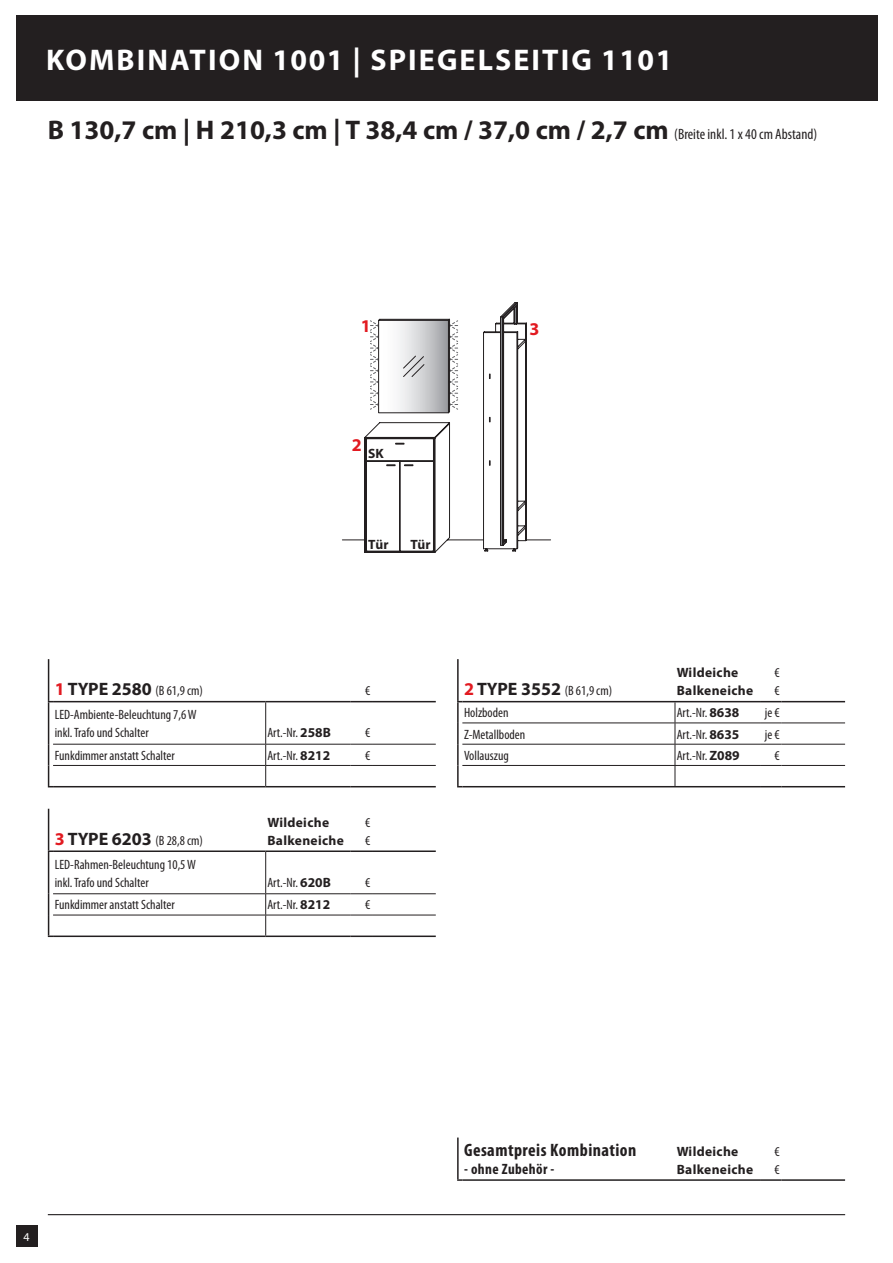
<style>
.page{position:relative;width:893px;height:1263px;background:#fff}
.page>*{position:absolute;margin:0;border:0;box-sizing:border-box;transform-origin:0 0}
.t1{font:700 30px "Myriad Pro";letter-spacing:.07em;color:#fff}
.t2{font:700 27px "Myriad Pro";color:#231f20}
.t3{font:700 condensed 18px "Myriad Pro";letter-spacing:.025em;color:#231f20}
.t4{font:700 18px "Myriad Pro";color:#e21a21}
.t5{font:700 condensed 15px "Myriad Pro";letter-spacing:.025em;color:#231f20}
.t6{font:condensed 13.5px/18px "Myriad Pro";color:#231f20}
.t7{font:700 13.5px/18px "Myriad Pro";letter-spacing:.025em;color:#231f20}
.t8{font:12px "Myriad Pro";color:#fff}
.s1{font-weight:400;font-stretch:condensed;font-size:15px}
.s2{font-weight:700;font-stretch:normal;font-size:18px;color:#e21a21}
.s3{font-weight:700;font-stretch:normal;font-size:18px}
.s4{font-weight:700;font-stretch:normal}
</style>
<div class="page">
<hr style="left:48px;top:1214px;width:797px;height:1px;background:#231f20">
<div style="left:16px;top:1226px;width:21px;height:21px;background:#231f20"></div>
<svg style="left:342px;top:302px;width:209px;height:251px"></svg>
<div style="left:16px;top:16px;width:861px;height:85px;background:#231f20"></div>
<hr style="left:48px;top:659px;width:1px;height:42px;background:#231f20">
<hr style="left:48px;top:702px;width:1px;height:42px;background:#231f20">
<hr style="left:266px;top:744px;width:85px;height:1px;background:#231f20">
<svg style="left:351px;top:744px;width:21px;height:1px"></svg>
<hr style="left:266px;top:765px;width:85px;height:1px;background:#231f20">
<svg style="left:351px;top:765px;width:21px;height:1px"></svg>
<hr style="left:53px;top:701px;width:213px;height:1px;background:#231f20">
<svg style="left:265px;top:745px;width:1px;height:41px"></svg>
<hr style="left:372px;top:744px;width:64px;height:1px;background:#231f20">
<hr style="left:372px;top:765px;width:64px;height:1px;background:#231f20">
<hr style="left:265px;top:702px;width:1px;height:42px;background:#231f20">
<hr style="left:266px;top:701px;width:85px;height:1px;background:#231f20">
<svg style="left:351px;top:701px;width:21px;height:1px"></svg>
<hr style="left:53px;top:744px;width:213px;height:1px;background:#231f20">
<hr style="left:53px;top:765px;width:213px;height:1px;background:#231f20">
<hr style="left:372px;top:701px;width:64px;height:1px;background:#231f20">
<svg style="left:48px;top:744px;width:5px;height:43px"></svg>
<hr style="left:53px;top:786px;width:213px;height:1px;background:#231f20">
<hr style="left:266px;top:786px;width:85px;height:1px;background:#231f20">
<svg style="left:351px;top:786px;width:21px;height:1px"></svg>
<hr style="left:372px;top:786px;width:64px;height:1px;background:#231f20">
<hr style="left:48px;top:809px;width:1px;height:41px;background:#231f20">
<hr style="left:48px;top:852px;width:1px;height:42px;background:#231f20">
<hr style="left:266px;top:893px;width:85px;height:1px;background:#231f20">
<svg style="left:351px;top:893px;width:21px;height:1px"></svg>
<hr style="left:266px;top:915px;width:85px;height:1px;background:#231f20">
<svg style="left:351px;top:915px;width:21px;height:1px"></svg>
<hr style="left:53px;top:850px;width:213px;height:2px;background:#231f20">
<svg style="left:265px;top:894px;width:1px;height:41px"></svg>
<hr style="left:372px;top:893px;width:64px;height:1px;background:#231f20">
<hr style="left:372px;top:915px;width:64px;height:1px;background:#231f20">
<hr style="left:265px;top:852px;width:1px;height:41px;background:#231f20">
<hr style="left:266px;top:850px;width:85px;height:2px;background:#231f20">
<hr style="left:351px;top:850px;width:21px;height:2px;background:#231f20">
<hr style="left:53px;top:893px;width:213px;height:1px;background:#231f20">
<hr style="left:53px;top:915px;width:213px;height:1px;background:#231f20">
<hr style="left:372px;top:850px;width:64px;height:2px;background:#231f20">
<svg style="left:48px;top:894px;width:5px;height:43px"></svg>
<hr style="left:53px;top:935px;width:213px;height:2px;background:#231f20">
<hr style="left:266px;top:935px;width:85px;height:2px;background:#231f20">
<hr style="left:351px;top:935px;width:21px;height:2px;background:#231f20">
<hr style="left:372px;top:935px;width:64px;height:2px;background:#231f20">
<hr style="left:457px;top:659px;width:2px;height:42px;background:#231f20">
<hr style="left:457px;top:765px;width:2px;height:21px;background:#231f20">
<svg style="left:760px;top:723px;width:21px;height:1px"></svg>
<svg style="left:760px;top:744px;width:21px;height:1px"></svg>
<hr style="left:781px;top:744px;width:64px;height:1px;background:#231f20">
<svg style="left:760px;top:765px;width:21px;height:1px"></svg>
<hr style="left:781px;top:765px;width:64px;height:1px;background:#231f20">
<hr style="left:462px;top:701px;width:213px;height:1px;background:#231f20">
<hr style="left:781px;top:723px;width:64px;height:1px;background:#231f20">
<hr style="left:462px;top:765px;width:213px;height:1px;background:#231f20">
<hr style="left:675px;top:765px;width:85px;height:1px;background:#231f20">
<hr style="left:675px;top:701px;width:85px;height:1px;background:#231f20">
<svg style="left:760px;top:701px;width:21px;height:1px"></svg>
<hr style="left:462px;top:723px;width:213px;height:1px;background:#231f20">
<hr style="left:675px;top:723px;width:85px;height:1px;background:#231f20">
<hr style="left:462px;top:744px;width:213px;height:1px;background:#231f20">
<hr style="left:675px;top:744px;width:85px;height:1px;background:#231f20">
<svg style="left:675px;top:702px;width:1px;height:84px"></svg>
<hr style="left:781px;top:701px;width:64px;height:1px;background:#231f20">
<hr style="left:462px;top:786px;width:213px;height:1px;background:#231f20">
<hr style="left:675px;top:786px;width:85px;height:1px;background:#231f20">
<svg style="left:760px;top:786px;width:21px;height:1px"></svg>
<hr style="left:781px;top:786px;width:64px;height:1px;background:#231f20">
<hr style="left:457px;top:702px;width:2px;height:21px;background:#231f20">
<hr style="left:457px;top:723px;width:2px;height:21px;background:#231f20">
<hr style="left:457px;top:744px;width:2px;height:21px;background:#231f20">
<hr style="left:457px;top:1137px;width:2px;height:42px;background:#231f20">
<hr style="left:462px;top:1179px;width:213px;height:2px;background:#231f20">
<hr style="left:675px;top:1179px;width:85px;height:2px;background:#231f20">
<hr style="left:760px;top:1179px;width:21px;height:2px;background:#231f20">
<hr style="left:781px;top:1179px;width:64px;height:2px;background:#231f20">
<h1 class="t1" style="left:46px;top:40px;width:628px">KOMBINATION 1001 | SPIEGELSEITIG 1101</h1>
<h2 class="t2" style="left:48px;top:113px;width:771px">B 130,7 cm | H 210,3 cm | T 38,4 cm / 37,0 cm / 2,7 cm <span class="s1">(Breite inkl. 1 x 40 cm Abstand)</span></h2>
<h3 class="t4" style="left:361px;top:315px;width:11px">1</h3>
<h3 class="t4" style="left:352px;top:433px;width:11px">2</h3>
<p class="t7" style="left:368px;top:444px;width:17px">SK</p>
<p class="t7" style="left:368px;top:535px;width:22px">Tür</p>
<p class="t7" style="left:410px;top:535px;width:22px">Tür</p>
<h3 class="t4" style="left:530px;top:317px;width:11px">3</h3>
<p class="t6" style="left:55px;top:682px;width:150px"><span class="s2">1</span> <span class="s3">TYPE 2580</span> (B 61,9 cm)</p>
<p class="t6" style="left:365px;top:682px;width:7px">€</p>
<p class="t6" style="left:55px;top:705px;width:143px">LED-Ambiente-Beleuchtung 7,6 W inkl. Trafo und Schalter</p>
<p class="t6" style="left:267px;top:723px;width:65px">Art.-Nr. <span class="s4">258B</span></p>
<p class="t6" style="left:365px;top:723px;width:7px">€</p>
<p class="t6" style="left:55px;top:746px;width:121px">Funkdimmer anstatt Schalter</p>
<p class="t6" style="left:267px;top:746px;width:64px">Art.-Nr. <span class="s4">8212</span></p>
<p class="t6" style="left:365px;top:746px;width:7px">€</p>
<p class="t6" style="left:55px;top:831px;width:150px"><span class="s2">3</span> <span class="s3">TYPE 6203</span> (B 28,8 cm)</p>
<p class="t6" style="left:55px;top:855px;width:143px">LED-Rahmen-Beleuchtung 10,5 W inkl. Trafo und Schalter</p>
<p class="t7" style="left:267px;top:813px;width:78px">Wildeiche<br>Balkeneiche</p>
<p class="t6" style="left:365px;top:813px;width:7px">€ €</p>
<p class="t6" style="left:267px;top:873px;width:65px">Art.-Nr. <span class="s4">620B</span></p>
<p class="t6" style="left:365px;top:873px;width:7px">€</p>
<p class="t6" style="left:55px;top:896px;width:121px">Funkdimmer anstatt Schalter</p>
<p class="t6" style="left:267px;top:896px;width:64px">Art.-Nr. <span class="s4">8212</span></p>
<p class="t6" style="left:365px;top:896px;width:7px">€</p>
<p class="t6" style="left:464px;top:682px;width:150px"><span class="s2">2</span> <span class="s3">TYPE 3552</span> (B 61,9 cm)</p>
<p class="t7" style="left:677px;top:663px;width:78px">Wildeiche<br>Balkeneiche</p>
<p class="t6" style="left:774px;top:664px;width:7px">€ €</p>
<p class="t6" style="left:464px;top:704px;width:46px">Holzboden</p>
<p class="t6" style="left:677px;top:704px;width:64px">Art.-Nr. <span class="s4">8638</span></p>
<p class="t6" style="left:765px;top:704px;width:16px">je €</p>
<p class="t6" style="left:464px;top:725px;width:63px">Z-Metallboden</p>
<p class="t6" style="left:677px;top:725px;width:64px">Art.-Nr. <span class="s4">8635</span></p>
<p class="t6" style="left:765px;top:725px;width:16px">je €</p>
<p class="t6" style="left:464px;top:746px;width:46px">Vollauszug</p>
<p class="t6" style="left:677px;top:746px;width:65px">Art.-Nr. <span class="s4">Z089</span></p>
<p class="t6" style="left:774px;top:746px;width:7px">€</p>
<p class="t8" style="left:23px;top:1229px;width:8px">4</p>
<h3 class="t3" style="left:464px;top:1138px;width:174px">Gesamtpreis Kombination</h3>
<p class="t5" style="left:464px;top:1159px;width:92px">- ohne Zubehör -</p>
<p class="t7" style="left:677px;top:1142px;width:78px">Wildeiche<br>Balkeneiche</p>
<p class="t6" style="left:774px;top:1142px;width:7px">€ €</p>
</div>
